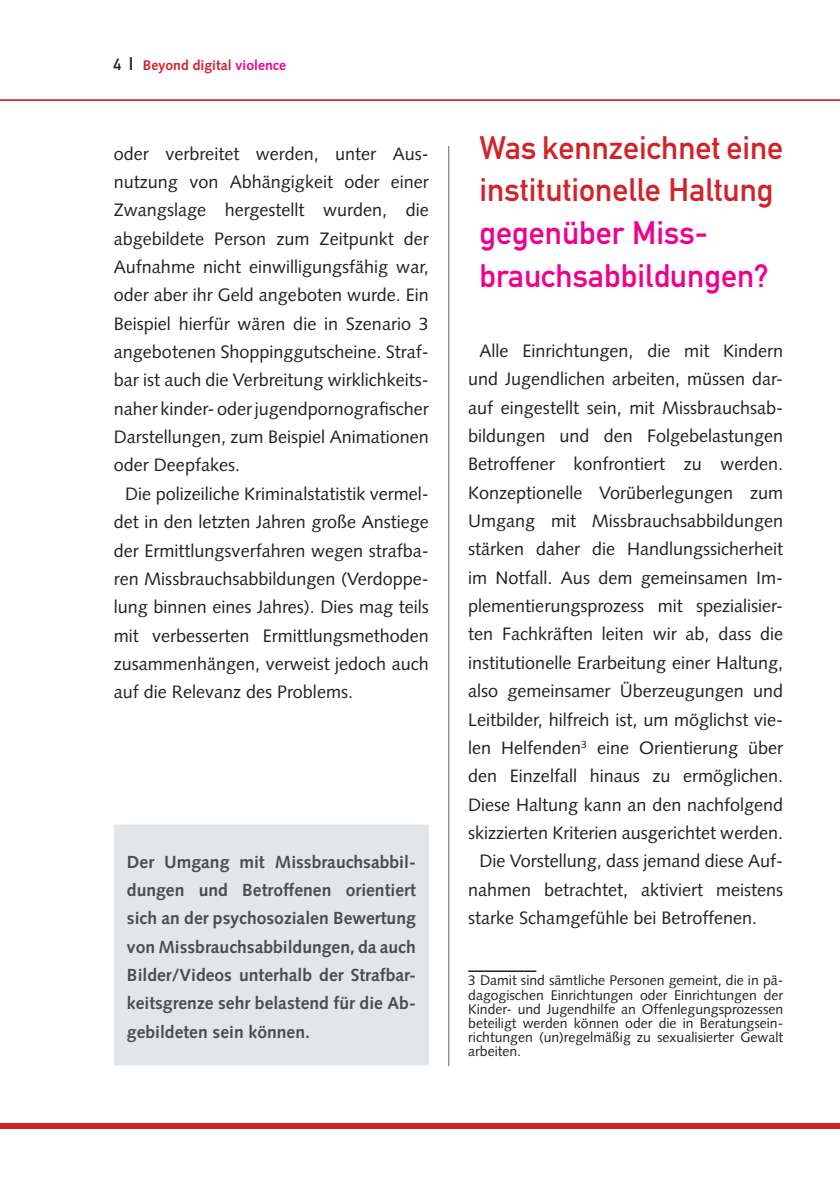
<style>
.page{position:relative;width:840px;height:1191px;background:#fff}
.page>*{position:absolute;margin:0;border:0;box-sizing:border-box;transform-origin:0 0}
.Fließtext{font:32px "DIN Mittelschrift Std";color:#d1232a}
.Fließtext-2{font:32px "DIN Mittelschrift Std";color:#ed028c}
.Fließtext-3{font:18px/28.4px "Syntax LT Std";color:#231f20;text-align:justify}
.Beige_QS{font:700 17.6px/28.4px "Syntax LT Std";color:#4b4c4d;text-align:justify}
.Fußnote{font:14px/14.2px "Syntax LT Std";color:#231f20;text-align:justify}
.t1{font:700 14px "Syntax LT Std";color:#d1232a}
.s1{font-family:"DIN Mittelschrift Std";font-weight:400;font-size:16px;color:#231f20}
.s2{font-family:"DIN Mittelschrift Std";font-weight:400;font-size:18px;color:#231f20}
.s3{color:#ed028c}
</style>
<div class="page">
<div style="left:0;top:1123px;width:839px;height:5px;background:#d1232a"></div>
<hr style="left:0;top:99px;width:839px;height:2px;background:#d1232a">
<hr style="left:448px;top:146px;width:1px;height:920px;background:#231f20">
<div style="left:115px;top:825px;width:313px;height:239px;background:#e3e6e8"></div>
<div style="left:114px;top:824px;width:314px;height:241px;border:2px solid #e3e6e8"></div>
<hr style="left:468px;top:970px;width:68px;height:2px;background:#231f20">
<p class="t1" style="left:113px;top:57px;width:174px"><span class="s1">4</span> <span class="s2">I</span> Beyond digital <span class="s3">violence</span></p>
<p class="Fließtext-3" style="left:114px;top:139px;width:316px">oder verbreitet werden, unter Aus&shy;nutzung von Abhängigkeit oder einer Zwangslage hergestellt wurden, die abgebildete Person zum Zeitpunkt der Aufnahme nicht einwilligungsfähig war, oder aber ihr Geld angeboten wurde. Ein Beispiel hierfür wären die in Szenario 3 angebotenen Shoppinggutscheine. Straf&shy;bar ist auch die Verbreitung wirklichkeits&shy;naher kinder- oder jugendpornografischer Darstellungen, zum Beispiel Animationen oder Deepfakes.</p>
<p class="Fließtext-3" style="left:114px;top:479px;width:316px;text-indent:11px">Die polizeiliche Kriminalstatistik vermel&shy;det in den letzten Jahren große Anstiege der Ermittlungsverfahren wegen strafba&shy;ren Missbrauchsabbildungen (Verdoppe&shy;lung binnen eines Jahres). Dies mag teils mit verbesserten Ermittlungsmethoden zusammenhängen, verweist jedoch auch auf die Relevanz des Problems.</p>
<p class="Beige_QS" style="left:127px;top:847px;width:290px">Der Umgang mit Missbrauchsabbil&shy;dungen und Betroffenen orientiert sich an der psychosozialen Bewertung</p>
<p class="Beige_QS" style="left:127px;top:932px;width:290px">von Missbrauchsabbildungen, da auch Bilder/Videos unterhalb der Strafbar&shy;keitsgrenze sehr belastend für die Ab&shy;gebildeten sein können.</p>
<p class="Fließtext" style="left:479px;top:129px;width:305px">Was kennzeichnet eine</p>
<p class="Fließtext" style="left:479px;top:171px;width:295px">institutionelle Haltung</p>
<p class="Fließtext-2" style="left:479px;top:214px;width:229px">gegenüber Miss-</p>
<p class="Fließtext-2" style="left:479px;top:256px;width:291px">brauchsabbildungen?</p>
<p class="Fließtext-3" style="left:468px;top:336px;width:316px;text-indent:11px">Alle Einrichtungen, die mit Kindern und Jugendlichen arbeiten, müssen dar&shy;auf eingestellt sein, mit Missbrauchsab&shy;bildungen und den Folgebelastungen Betroffener konfrontiert zu werden.<br>Konzeptionelle Vorüberlegungen zum Umgang mit Missbrauchsabbildungen stärken daher die Handlungssicherheit im Notfall. Aus dem gemeinsamen Im&shy;plementierungsprozess mit spezialisier&shy;ten Fachkräften leiten wir ab, dass die institutionelle Erarbeitung einer Haltung, also gemeinsamer Überzeugungen und Leitbilder, hilfreich ist, um möglichst vie&shy;len Helfenden<sup>3</sup> eine Orientierung über den Einzelfall hinaus zu ermöglichen.<br>Diese Haltung kann an den nachfolgend skizzierten Kriterien ausgerichtet werden.</p>
<p class="Fließtext-3" style="left:468px;top:847px;width:316px;text-indent:11px">Die Vorstellung, dass jemand diese Auf&shy;nahmen betrachtet, aktiviert meistens starke Schamgefühle bei Betroffenen.</p>
<p class="Fußnote" style="left:468px;top:973px;width:316px">3 Damit sind sämtliche Personen gemeint, die in pä&shy;dagogischen Einrichtungen oder Einrichtungen der Kinder- und Jugendhilfe an Offenlegungsprozessen beteiligt werden können oder die in Beratungsein&shy;richtungen (un)regelmäßig zu sexualisierter Gewalt arbeiten.</p>
</div>
